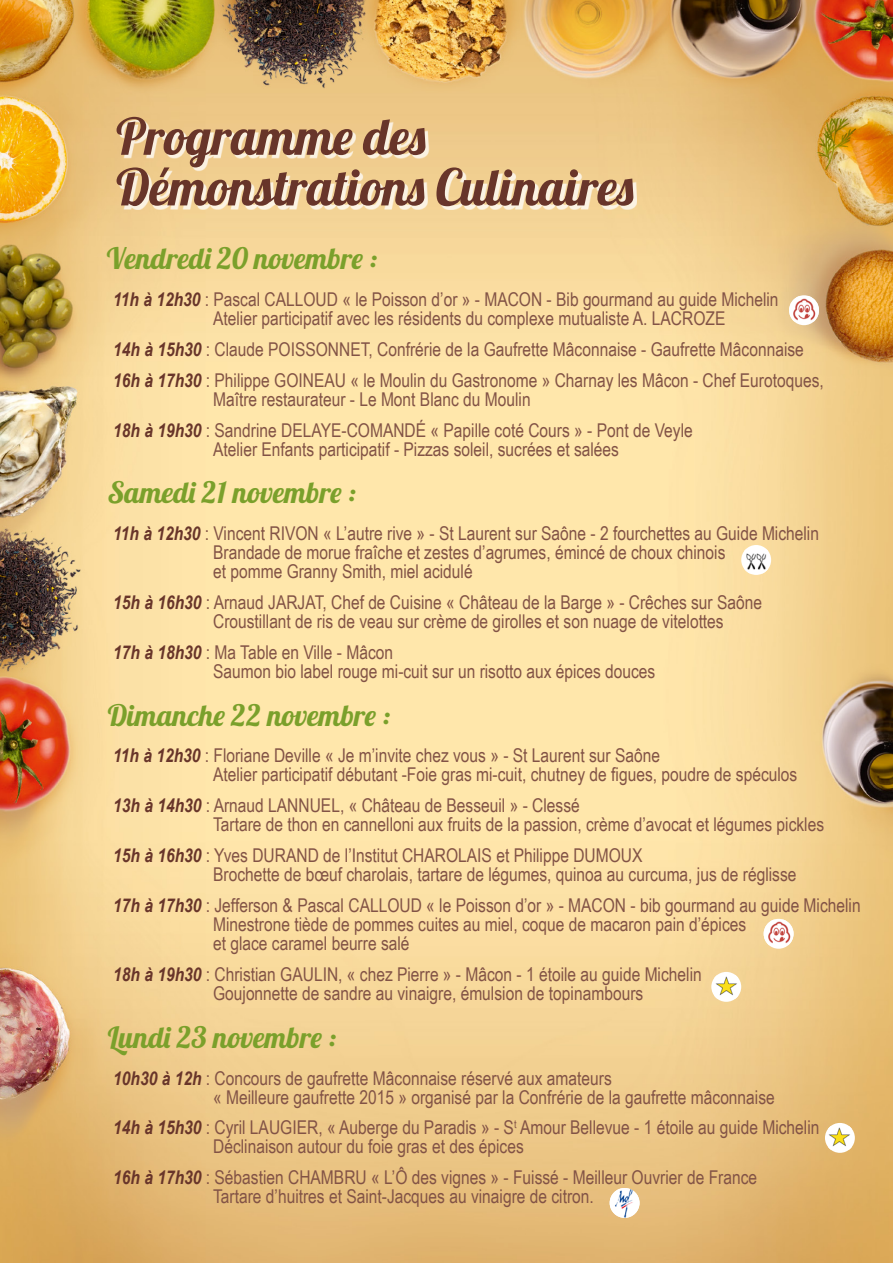
<style>
.page{position:relative;width:893px;height:1263px;background:#fff}
.page>*{position:absolute;margin:0;border:0;box-sizing:border-box;transform-origin:0 0}
.t1{font:50.7px/50.7px "Lobster 1.4";color:#68352a}
.t2{font:29.55px "Lobster 1.4";color:#7aa02b}
.t3{font:19.05px/19px "Arial Narrow";color:#825346}
.s1{font-weight:700;font-style:italic;color:#68352a}
</style>
<div class="page">
<img style="left:0;top:0;width:893px;height:1263px">
<div style="left:119px;top:120px;width:517px;height:89px;background:#fff;opacity:.75"></div>
<div style="left:789px;top:295px;width:30px;height:30px;background:#fff;border-radius:50%"></div>
<img style="left:789px;top:296px;width:30px;height:25px">
<svg style="left:764px;top:919px;width:29px;height:30px"></svg>
<img style="left:764px;top:920px;width:29px;height:25px">
<div style="left:741px;top:545px;width:30px;height:30px;background:#fff;border-radius:50%"></div>
<img style="left:744px;top:549px;width:24px;height:24px">
<div style="left:711px;top:972px;width:30px;height:30px;background:#fff;border-radius:50%"></div>
<img style="left:714px;top:975px;width:24px;height:24px">
<svg style="left:825px;top:1123px;width:30px;height:30px"></svg>
<img style="left:828px;top:1126px;width:24px;height:24px">
<img style="left:610px;top:1188px;width:30px;height:30px;border-radius:15px">
<h1 class="t1" style="left:116px;top:110px;width:519px">Programme des<br>Démonstrations Culinaires</h1>
<h2 class="t2" style="left:107px;top:240px;width:272px">Vendredi 20 novembre :</h2>
<p class="t3" style="left:213px;top:289px;width:567px;text-indent:-100px"><span class="s1">11h à 12h30</span> : Pascal CALLOUD « le Poisson d’or » - MACON - Bib gourmand au guide Michelin<br>Atelier participatif avec les résidents du complexe mutualiste A. LACROZE</p>
<p class="t3" style="left:113px;top:333px;width:712px;line-height:30.9px"><span class="s1">14h à 15h30</span> : Claude POISSONNET, Confrérie de la Gaufrette Mâconnaise - Gaufrette Mâconnaise<br><span class="s1">16h à 17h30</span> : Philippe GOINEAU « le Moulin du Gastronome » Charnay les Mâcon - Chef Eurotoques,</p>
<p class="t3" style="left:113px;top:383px;width:581px;line-height:30.9px;text-indent:100px">Maître restaurateur - Le Mont Blanc du Moulin<br><span class="s1">18h à 19h30</span> : Sandrine DELAYE-COMANDÉ « Papille coté Cours » - Pont de Veyle</p>
<p class="t3" style="left:213px;top:439px;width:407px">Atelier Enfants participatif - Pizzas soleil, sucrées et salées</p>
<h2 class="t2" style="left:108px;top:474px;width:250px">Samedi 21 novembre :</h2>
<p class="t3" style="left:213px;top:523px;width:607px;text-indent:-100px"><span class="s1">11h à 12h30</span> : Vincent RIVON « L’autre rive » - St Laurent sur Saône - 2 fourchettes au Guide Michelin<br>Brandade de morue fraîche et zestes d’agrumes, émincé de choux chinois<br>et pomme Granny Smith, miel acidulé</p>
<p class="t3" style="left:213px;top:592px;width:551px;text-indent:-100px"><span class="s1">15h à 16h30</span> : Arnaud JARJAT, Chef de Cuisine « Château de la Barge » - Crêches sur Saône<br>Croustillant de ris de veau sur crème de girolles et son nuage de vitelottes</p>
<p class="t3" style="left:213px;top:642px;width:444px;text-indent:-100px"><span class="s1">17h à 18h30</span> : Ma Table en Ville - Mâcon<br>Saumon bio label rouge mi-cuit sur un risotto aux épices douces</p>
<h2 class="t2" style="left:108px;top:696px;width:284px">Dimanche 22 novembre :</h2>
<p class="t3" style="left:213px;top:745px;width:586px;text-indent:-100px"><span class="s1">11h à 12h30</span> : Floriane Deville « Je m’invite chez vous » - St Laurent sur Saône<br>Atelier participatif débutant -Foie gras mi-cuit, chutney de figues, poudre de spéculos</p>
<p class="t3" style="left:213px;top:795px;width:613px;text-indent:-100px"><span class="s1">13h à 14h30</span> : Arnaud LANNUEL, « Château de Besseuil » - Clessé<br>Tartare de thon en cannelloni aux fruits de la passion, crème d’avocat et légumes pickles</p>
<p class="t3" style="left:213px;top:845px;width:585px;text-indent:-100px"><span class="s1">15h à 16h30</span> : Yves DURAND de l’Institut CHAROLAIS et Philippe DUMOUX<br>Brochette de bœuf charolais, tartare de légumes, quinoa au curcuma, jus de réglisse</p>
<p class="t3" style="left:213px;top:895px;width:649px;text-indent:-100px"><span class="s1">17h à 17h30</span> : Jefferson &amp; Pascal CALLOUD « le Poisson d’or » - MACON - bib gourmand au guide Michelin<br>Minestrone tiède de pommes cuites au miel, coque de macaron pain d’épices<br>et glace caramel beurre salé</p>
<p class="t3" style="left:213px;top:964px;width:490px;text-indent:-100px"><span class="s1">18h à 19h30</span> : Christian GAULIN, « chez Pierre » - Mâcon - 1 étoile au guide Michelin<br>Goujonnette de sandre au vinaigre, émulsion de topinambours</p>
<h2 class="t2" style="left:108px;top:1018px;width:230px">Lundi 23 novembre :</h2>
<p class="t3" style="left:213px;top:1067px;width:563px;text-indent:-100px"><span class="s1">10h30 à 12h</span> : Concours de gaufrette Mâconnaise réservé aux amateurs<br>« Meilleure gaufrette 2015 » organisé par la Confrérie de la gaufrette mâconnaise</p>
<p class="t3" style="left:213px;top:1117px;width:608px;text-indent:-100px"><span class="s1">14h à 15h30</span> : Cyril LAUGIER, « Auberge du Paradis » - S<sup>t</sup> Amour Bellevue - 1 étoile au guide Michelin<br>Déclinaison autour du foie gras et des épices</p>
<p class="t3" style="left:213px;top:1167px;width:545px;text-indent:-100px"><span class="s1">16h à 17h30</span> : Sébastien CHAMBRU « L’Ô des vignes » - Fuissé - Meilleur Ouvrier de France<br>Tartare d’huitres et Saint-Jacques au vinaigre de citron.</p>
</div>
